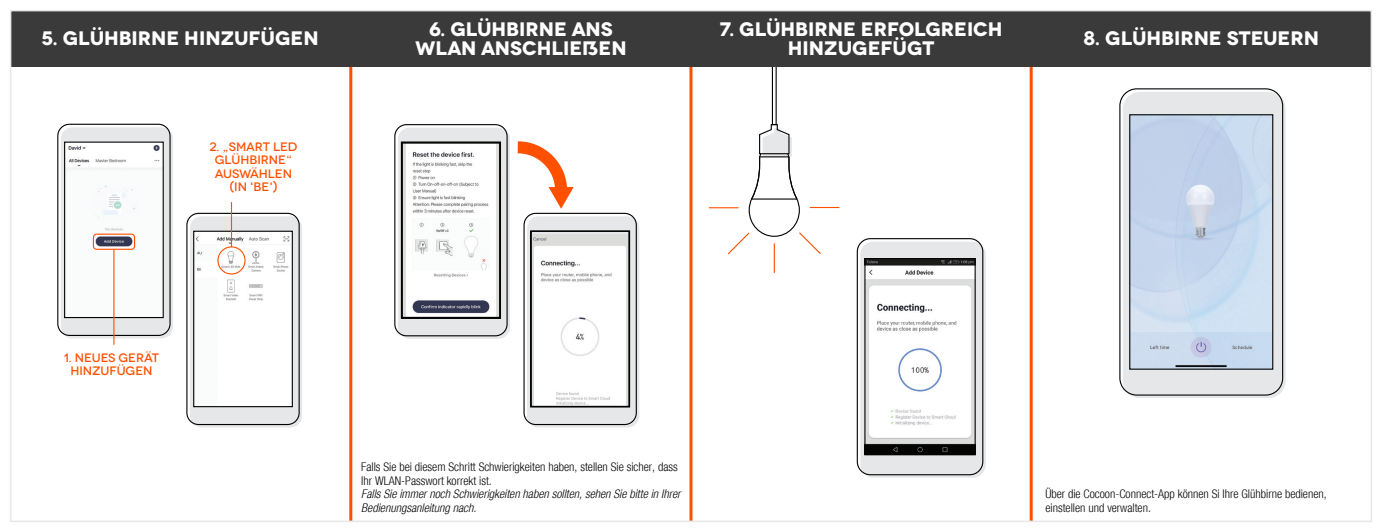
<style>
.page{position:relative;width:1382px;height:532px;background:#fff}
.page>*{position:absolute;margin:0;border:0;box-sizing:border-box;transform-origin:0 0}
.t1{font:700 19.5px/19.5px "Novecentowide";color:#fff;text-align:center}
.t2{font:500 12.3px/13.5px "Novecentowide";color:#ff5000;text-align:center}
.t3{font:300 condensed 12px/13.5px "Helvetica Neue";color:#040503}
.t4{font:12px/13.5px "Helvetica Neue Light Cond Obliq";color:#040503}
</style>
<div class="page">
<div style="left:1123px;top:92px;width:163px;height:306px;background:#e6e7e9;border-radius:17px"></div>
<div style="left:527px;top:216px;width:112px;height:211px;background:#e6e7e9;border-radius:12px"></div>
<svg style="left:398px;top:128px;width:112px;height:210px;background:#dcdddf"></svg>
<div style="left:190px;top:216px;width:112px;height:211px;background:#e6e7e9;border-radius:12px"></div>
<div style="left:1119px;top:88px;width:164px;height:307px;border:1px solid #040503;border-radius:17px"></div>
<img style="left:1131px;top:116px;width:140px;height:251px">
<div style="left:1129px;top:114px;width:144px;height:255px;border:1px solid #040503"></div>
<div style="left:860px;top:241px;width:126px;height:236px;background:#e6e7e9;border-radius:13px"></div>
<div style="left:857px;top:238px;width:126px;height:237px;border:1px solid #040503;border-radius:13px"></div>
<img style="left:866px;top:260px;width:108px;height:193px">
<div style="left:864px;top:258px;width:112px;height:197px;border:1px solid #040503"></div>
<hr style="left:774px;top:243px;width:1px;height:30px;background:#ff5000">
<div style="left:186px;top:213px;width:114px;height:212px;border:1px solid #040503;border-radius:12px"></div>
<div style="left:195px;top:232px;width:96px;height:173px;background:#fff"></div>
<div style="left:193px;top:230px;width:100px;height:177px;border:1px solid #040503"></div>
<hr style="left:231px;top:202px;width:1px;height:45px;background:#ff5000">
<svg style="left:216px;top:245px;width:31px;height:31px"></svg>
<div style="left:394px;top:124px;width:114px;height:212px;border:1px solid #040503;border-radius:12px"></div>
<img style="left:405px;top:145px;width:92px;height:169px">
<div style="left:401px;top:142px;width:100px;height:176px;border:2px solid #040503"></div>
<div style="left:523px;top:213px;width:114px;height:212px;border:1px solid #040503;border-radius:12px"></div>
<img style="left:534px;top:234px;width:92px;height:169px">
<div style="left:530px;top:230px;width:100px;height:177px;border:2px solid #040503"></div>
<svg style="left:506px;top:135px;width:68px;height:74px"></svg>
<div style="left:772px;top:66px;width:5px;height:59px;border:1px solid #040503"></div>
<svg style="left:709px;top:123px;width:130px;height:132px"></svg>
<div style="left:61px;top:127px;width:112px;height:211px;background:#e6e7e9;border-radius:12px"></div>
<div style="left:57px;top:124px;width:114px;height:212px;border:1px solid #040503;border-radius:12px"></div>
<div style="left:66px;top:143px;width:96px;height:173px;background:#fafbfb"></div>
<div style="left:64px;top:141px;width:100px;height:177px;border:1px solid #040503"></div>
<hr style="left:113px;top:249px;width:1px;height:95px;background:#ff5000">
<div style="left:93px;top:233px;width:42px;height:17px;border:1px solid #ff5000;border-radius:3px"></div>
<hr style="left:689px;top:11px;width:3px;height:510px;background:#ff5000">
<hr style="left:349px;top:11px;width:3px;height:510px;background:#ff5000">
<div style="left:351px;top:11px;width:340px;height:56px;background:#393a39"></div>
<hr style="left:1030px;top:11px;width:3px;height:510px;background:#ff5000">
<div style="left:10px;top:11px;width:341px;height:56px;background:#393a39"></div>
<div style="left:691px;top:11px;width:340px;height:56px;background:#393a39"></div>
<div style="left:1031px;top:11px;width:340px;height:56px;background:#393a39"></div>
<h1 class="t1" style="left:41px;top:28px;width:279px">5. GLÜHBIRNE HINZUFÜGEN</h1>
<h1 class="t1" style="left:415px;top:19px;width:213px">6. GLÜHBIRNE ANS<br>WLAN ANSCHLIEßEN</h1>
<h1 class="t1" style="left:720px;top:19px;width:284px">7. GLÜHBIRNE ERFOLGREICH<br>HINZUGEFÜGT</h1>
<h1 class="t1" style="left:1083px;top:28px;width:237px">8. GLÜHBIRNE STEUERN</h1>
<p class="t2" style="left:209px;top:139px;width:90px">2. „SMART LED<br>GLÜHBIRNE“<br>AUSWÄHLEN (IN 'BE')</p>
<p class="t2" style="left:64px;top:350px;width:97px">1. NEUES GERÄT<br>HINZUFÜGEN</p>
<p class="t3" style="left:361px;top:461px;width:318px">Falls Sie bei diesem Schritt Schwierigkeiten haben, stellen Sie sicher, dass<br>Ihr WLAN-Passwort korrekt ist.</p>
<p class="t4" style="left:361px;top:488px;width:321px">Falls Sie immer noch Schwierigkeiten haben sollten, sehen Sie bitte in Ihrer<br>Bedienungsanleitung nach.</p>
<p class="t3" style="left:1045px;top:488px;width:283px">Über die Cocoon-Connect-App können Si Ihre Glühbirne bedienen, einstellen und verwalten.</p>
</div>
